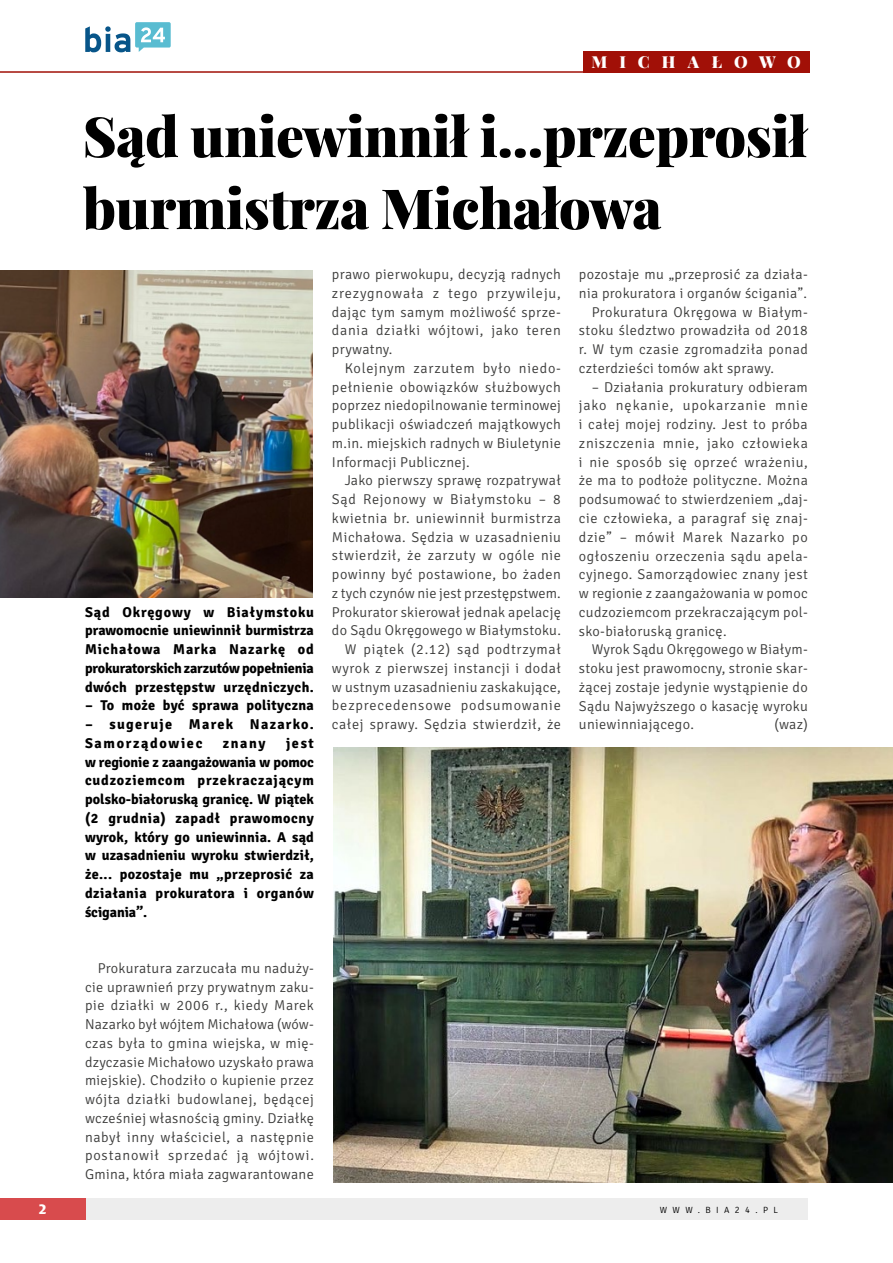
<style>
.page{position:relative;width:893px;height:1263px;background:#fff}
.page>*{position:absolute;margin:0;border:0;box-sizing:border-box;transform-origin:0 0}
.t1{font:900 55.5px/72px "Playfair Display";letter-spacing:-.01em;color:#000}
.t2{font:900 16.5px "Playfair Display";letter-spacing:.73em;color:#fff}
.t3{font:300 14.25px/18.8px "Signika";letter-spacing:.025em;color:#3c3c3b;text-align:justify}
.t4{font:700 14.25px/18.8px "Signika";letter-spacing:.025em;color:#000;text-align:justify}
.t5{font:800 13.5px "Costa Ptf";color:#fff}
.t6{font:300 9px "Signika";letter-spacing:.605em;color:#000}
</style>
<div class="page">
<svg style="left:85px;top:22px;width:86px;height:30px"></svg>
<hr style="left:0;top:71px;width:808px;height:2px;background:#a11007">
<div style="left:75px;top:1198px;width:733px;height:21px;background:#ededed"></div>
<div style="left:0;top:1198px;width:85px;height:21px;background:#d84b4d"></div>
<img style="left:333px;top:748px;width:560px;height:434px">
<img style="left:0;top:270px;width:313px;height:328px">
<div style="left:583px;top:51px;width:226px;height:22px;background:#a11007"></div>
<p class="t2" style="left:591px;top:49px;width:211px">michałowo</p>
<h1 class="t1" style="left:83px;top:96px;width:727px">Sąd uniewinnił i...przeprosił burmistrza Michałowa</h1>
<p class="t4" style="left:85px;top:601px;width:230px">Sąd Okręgowy w Białymstoku prawomocnie uniewinnił burmistrza Michałowa Marka Nazarkę od prokuratorskich zarzutów popełnienia dwóch przestępstw urzędniczych.</p>
<p class="t4" style="left:85px;top:695px;width:230px">– To może być sprawa polityczna</p>
<p class="t4" style="left:85px;top:714px;width:230px">– sugeruje Marek Nazarko.<br>Samorządowiec</p>
<p class="t4" style="left:85px;top:733px;width:230px;text-indent:201px">jest w regionie z zaangażowania w pomoc cudzoziemcom przekraczającym polsko-białoruską granicę. W piątek (2 grudnia) zapadł prawomocny wyrok, który go uniewinnia. A sąd w uzasadnieniu wyroku stwierdził, że... pozostaje mu „przeprosić za działania prokuratora i organów ścigania”.</p>
<p class="t4" style="left:223px;top:733px;width:44px">znany</p>
<p class="t3" style="left:85px;top:958px;width:230px;text-indent:13px">Prokuratura zarzucała mu naduży&shy;cie uprawnień przy prywatnym zaku&shy;pie działki w 2006 r., kiedy Marek N azarko był wójtem Michałowa (wów&shy;czas była to gmina wiejska, w mię&shy;dzyczasie Michałowo uzyskało prawa miejskie). Chodziło o kupienie przez wójta działki budowlanej, będącej wcześniej własnością gminy. Działkę nabył inny właściciel, a następnie postanowił sprzedać ją wójtowi.<br>Gmina, która miała zagwarantowane</p>
<p class="t3" style="left:332px;top:264px;width:230px">prawo pierwokupu, decyzją radnych zrezygnowała z tego przywileju, dając tym samym możliwość sprze&shy;dania działki wójtowi, jako teren prywatny.</p>
<p class="t3" style="left:332px;top:358px;width:230px;text-indent:13px">Kolejnym zarzutem było niedo&shy;pełnienie obowiązków służbowych poprzez niedopilnowanie terminowej publikacji oświadczeń majątkowych m.in. miejskich radnych w Biuletynie I nformacji Publicznej.</p>
<p class="t3" style="left:332px;top:470px;width:230px;text-align:right">Jako pierwszy sprawę rozpatrywał Sąd Rejonowy w Białymstoku – 8 kwietnia br. uniewinnił burmistrza Michałowa. Sędzia w uzasadnieniu stwierdził, że zarzuty w ogóle nie powinny być postawione, bo żaden z tych czynów nie jest przestępstwem.<br>Prokurator skierował jednak apelację do Sądu Okręgowego w Białymstoku.<br>W piątek (2.12) sąd podtrzymał wyrok z pierwszej instancji i dodał w ustnym uzasadnieniu zaskakujące, bezprecedensowe podsumowanie całej sprawy. Sędzia stwierdził, że</p>
<p class="t3" style="left:579px;top:264px;width:230px">pozostaje mu „przeprosić za działa-</p>
<p class="t3" style="left:579px;top:283px;width:230px">nia prokuratora i organów ścigania”.</p>
<p class="t3" style="left:592px;top:302px;width:218px">Prokuratura Okręgowa w Białym-</p>
<p class="t3" style="left:579px;top:320px;width:230px">stoku śledztwo prowadziła od 2018</p>
<p class="t3" style="left:579px;top:339px;width:230px">r. W tym czasie zgromadziła ponad</p>
<p class="t3" style="left:579px;top:358px;width:197px">czterdzieści tomów akt sprawy.</p>
<p class="t3" style="left:579px;top:377px;width:230px;text-indent:13px">– Działania prokuratury odbieram jako nękanie, upokarzanie mnie i całej mojej rodziny. Jest to próba zniszczenia mnie, jako człowieka i nie sposób się oprzeć wrażeniu, że ma to podłoże polityczne. Można podsumować to stwierdzeniem „daj&shy;cie człowieka, a paragraf się znaj&shy;dzie” – mówił Marek N azarko po ogłoszeniu orzeczenia sądu apela&shy;cyjnego. Samorządowiec znany jest w regionie z zaangażowania w pomoc cudzoziemcom przekraczającym pol&shy;sko-białoruską granicę.</p>
<p class="t3" style="left:579px;top:639px;width:230px;text-indent:13px">Wyrok Sądu Okręgowego w Białym&shy;stoku jest prawomocny, stronie skar&shy;żącej zostaje jedynie wystąpienie do Sądu N ajwyższego o kasację wyroku uniewinniającego.</p>
<p class="t3" style="left:774px;top:714px;width:35px">(waz)</p>
<p class="t5" style="left:39px;top:1201px;width:9px">2</p>
<p class="t6" style="left:660px;top:1203px;width:120px">www.bia24.pl</p>
</div>
